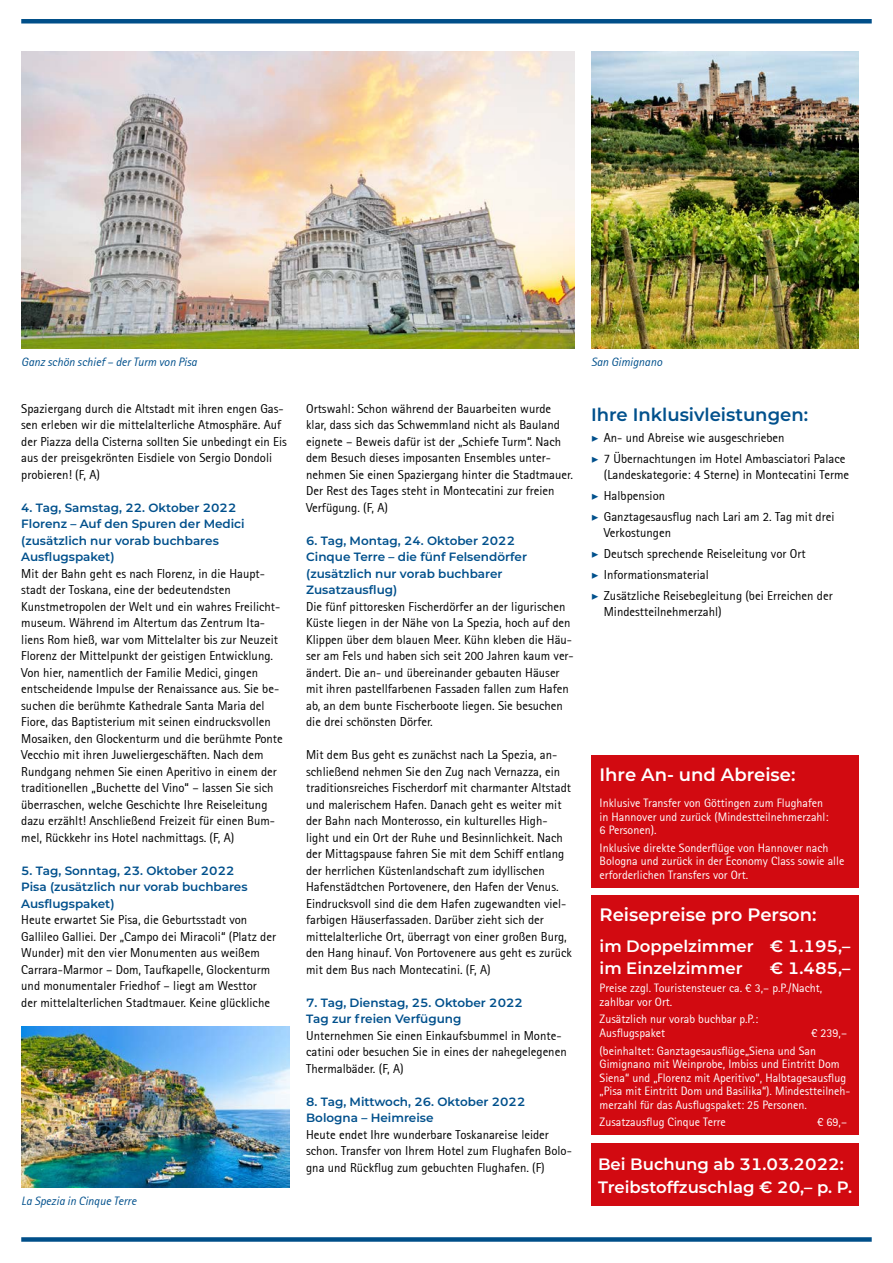
<style>
.page{position:relative;width:893px;height:1263px;background:#fff}
.page>*{position:absolute;margin:0;border:0;box-sizing:border-box;transform-origin:0 0}
.t1{font:600 18px "Montserrat";color:#fff}
.t2{font:600 18px "Montserrat";color:#00508c}
.t3{font:600 16.5px/22.5px "Montserrat";color:#fff}
.t4{font:12.75px/16.5px "Rotis Sans Serif";color:#000}
.t5{font:12px/13.5px "Rotis Sans Serif";color:#fff}
.t6{font:600 12px/16.5px "Montserrat";color:#00508c}
.t7{font:italic 12px "Rotis Sans Serif";color:#00508c}
.s1{font-family:"Minion Pro";font-weight:700;font-style:italic;color:#00508c}
</style>
<div class="page">
<div style="left:21px;top:19px;width:851px;height:5px;background:#004f89"></div>
<div style="left:21px;top:1237px;width:851px;height:5px;background:#004f89"></div>
<img style="left:21px;top:51px;width:553px;height:298px">
<img style="left:591px;top:51px;width:268px;height:298px">
<div style="left:591px;top:895px;width:268px;height:240px;background:#d20a11"></div>
<div style="left:591px;top:755px;width:268px;height:132px;background:#d20a11"></div>
<img style="left:21px;top:1026px;width:268px;height:162px">
<div style="left:591px;top:1143px;width:268px;height:62px;background:#d20a11"></div>
<p class="t7" style="left:21px;top:354px;width:177px">Ganz schön schief – der Turm von Pisa</p>
<p class="t7" style="left:591px;top:354px;width:73px">San Gimignano</p>
<h1 class="t2" style="left:591px;top:402px;width:219px">Ihre Inklusivleistungen:</h1>
<p class="t4" style="left:591px;top:427px;width:256px;line-height:20.7px"><span class="s1">▶</span> An- und Abreise wie ausgeschrieben<br><span class="s1">▶</span> 7 Übernachtungen im Hotel Ambasciatori Palace</p>
<p class="t4" style="left:591px;top:465px;width:260px;line-height:20.7px;text-indent:13px">(Landeskategorie: 4 Sterne) in Montecatini Terme <span class="s1">▶</span> Halbpension<br><span class="s1">▶</span> Ganztagesausflug nach Lari am 2. Tag mit drei</p>
<p class="t4" style="left:591px;top:523px;width:243px;line-height:20.7px;text-indent:13px">Verkostungen<br><span class="s1">▶</span> Deutsch sprechende Reiseleitung vor Ort<br><span class="s1">▶</span> Informationsmaterial<br><span class="s1">▶</span> Zusätzliche Reisebegleitung (bei Erreichen der</p>
<p class="t4" style="left:604px;top:604px;width:120px">Mindestteilnehmerzahl)</p>
<p class="t4" style="left:306px;top:400px;width:268px">Ortswahl: Schon während der Bauarbeiten wurde klar, dass sich das Schwemmland nicht als Bauland eignete – Beweis dafür ist der „Schiefe Turm“. Nach dem Besuch dieses imposanten Ensembles unter&shy;nehmen Sie einen Spaziergang hinter die Stadtmauer.<br>Der Rest des Tages steht in Montecatini zur freien Verfügung. (F, A)</p>
<p class="t6" style="left:306px;top:532px;width:222px">6. Tag, Montag, 24. Oktober 2022<br>Cinque Terre – die fünf Felsendörfer (zusätzlich nur vorab buchbarer<br>Zusatzausflug)</p>
<p class="t4" style="left:306px;top:598px;width:269px">Die fünf pittoresken Fischerdörfer an der ligurischen Küste liegen in der Nähe von La Spezia, hoch auf den Klippen über dem blauen Meer. Kühn kleben die Häu&shy;ser am Fels und haben sich seit 200 Jahren kaum ver&shy;ändert. Die an- und übereinander gebauten Häuser mit ihren pastellfarbenen Fassaden fallen zum Hafen ab, an dem bunte Fischerboote liegen. Sie besuchen die drei schönsten Dörfer.</p>
<p class="t4" style="left:306px;top:747px;width:267px">Mit dem Bus geht es zunächst nach La Spezia, an&shy;schließend nehmen Sie den Zug nach Vernazza, ein traditionsreiches Fischerdorf mit charmanter Altstadt und malerischem Hafen. Danach geht es weiter mit der Bahn nach Monterosso, ein kulturelles High&shy;light und ein Ort der Ruhe und Besinnlichkeit. Nach der Mittagspause fahren Sie mit dem Schiff entlang der herrlichen Küstenlandschaft zum idyllischen Hafenstädtchen Portovenere, den Hafen der Venus.<br>Eindrucksvoll sind die dem Hafen zugewandten viel&shy;farbigen Häuserfassaden. Darüber zieht sich der mittelalterliche Ort, überragt von einer großen Burg, den Hang hinauf. Von Portovenere aus geht es zurück mit dem Bus nach Montecatini. (F, A)</p>
<p class="t6" style="left:306px;top:994px;width:218px">7. Tag, Dienstag, 25. Oktober 2022<br>Tag zur freien Verfügung</p>
<p class="t4" style="left:306px;top:1027px;width:262px">Unternehmen Sie einen Einkaufsbummel in Monte&shy;catini oder besuchen Sie in eines der nahegelegenen<br>Thermalbäder. (F, A)</p>
<p class="t6" style="left:306px;top:1093px;width:221px">8. Tag, Mittwoch, 26. Oktober 2022<br>Bologna – Heimreise</p>
<p class="t4" style="left:306px;top:1126px;width:267px">Heute endet Ihre wunderbare Toskanareise leider schon. Transfer von Ihrem Hotel zum Flughafen Bolo&shy;gna und Rückflug zum gebuchten Flughafen. (F)</p>
<p class="t4" style="left:21px;top:400px;width:267px">Spaziergang durch die Altstadt mit ihren engen Gas&shy;sen erleben wir die mittelalterliche Atmosphäre. Auf der Piazza della Cisterna sollten Sie unbedingt ein Eis aus der preisgekrönten Eisdiele von Sergio Dondoli probieren! (F, A)</p>
<p class="t6" style="left:21px;top:499px;width:225px">4. Tag, Samstag, 22. Oktober 2022<br>Florenz – Auf den Spuren der Medici (zusätzlich nur vorab buchbares<br>Ausflugspaket)</p>
<p class="t4" style="left:21px;top:565px;width:263px">Mit der Bahn geht es nach Florenz, in die Haupt&shy;stadt der Toskana, eine der bedeutendsten Kunstmetropolen der Welt und ein wahres Freilicht&shy;museum. Während im Altertum das Zentrum Ita&shy;liens Rom hieß, war vom Mittelalter bis zur Neuzeit Florenz der Mittelpunkt der geistigen Entwicklung.<br>Von hier, namentlich der Familie Medici, gingen entscheidende Impulse der Renaissance aus. Sie be&shy;suchen die berühmte Kathedrale Santa Maria del Fiore, das Baptisterium mit seinen eindrucksvollen Mosaiken, den Glockenturm und die berühmte Ponte Vecchio mit ihren Juweliergeschäften. Nach dem Rundgang nehmen Sie einen Aperitivo in einem der traditionellen „Buchette del Vino“ – lassen Sie sich überraschen, welche Geschichte Ihre Reiseleitung dazu erzählt! Anschließend Freizeit für einen Bum&shy;mel, Rückkehr ins Hotel nachmittags. (F, A)</p>
<p class="t6" style="left:21px;top:862px;width:228px">5. Tag, Sonntag, 23. Oktober 2022<br>Pisa (zusätzlich nur vorab buchbares<br>Ausflugspaket)</p>
<p class="t4" style="left:21px;top:912px;width:256px">Heute erwartet Sie Pisa, die Geburtsstadt von Gallileo Galliei. Der „Campo dei Miracoli“ (Platz der Wunder) mit den vier Monumenten aus weißem Carrara-Marmor – Dom, Taufkapelle, Glockenturm und monumentaler Friedhof – liegt am Westtor<br>der mittelalterlichen Stadtmauer. Keine glückliche</p>
<h1 class="t1" style="left:600px;top:762px;width:197px">Ihre An- und Abreise:</h1>
<p class="t5" style="left:600px;top:796px;width:231px">Inklusive Transfer von Göttingen zum Flughafen in Hannover und zurück (Mindestteilnehmerzahl:<br>6 Personen).</p>
<p class="t5" style="left:600px;top:841px;width:246px">Inklusive direkte Sonderflüge von Hannover nach<br>Bologna und zurück in der Economy Class sowie alle erforderlichen Transfers vor Ort.</p>
<h1 class="t1" style="left:600px;top:901px;width:219px">Reisepreise pro Person:</h1>
<p class="t3" style="left:600px;top:934px;width:252px">im Doppelzimmer € 1.195,– im Einzelzimmer</p>
<p class="t3" style="left:770px;top:956px;width:82px">€ 1.485,–</p>
<p class="t5" style="left:600px;top:981px;width:224px">Preise zzgl. Touristensteuer ca. € 3,– p.P./Nacht, zahlbar vor Ort.</p>
<p class="t5" style="left:600px;top:1012px;width:160px">Zusätzlich nur vorab buchbar p.P.:<br>Ausflugspaket</p>
<p class="t5" style="left:600px;top:1024px;width:249px;line-height:17.7px;text-indent:212px">€ 239,– (beinhaltet: Ganztagesausflüge„Siena und San</p>
<p class="t5" style="left:600px;top:1057px;width:252px">Gimignano mit Weinprobe, Imbiss und Eintritt Dom Siena“ und „Florenz mit Aperitivo“, Halbtagesausflug „Pisa mit Eintritt Dom und Basilika“). Mindestteilneh&shy;merzahl für das Ausflugspaket: 25 Personen.</p>
<p class="t5" style="left:600px;top:1115px;width:128px">Zusatzausflug Cinque Terre</p>
<p class="t5" style="left:817px;top:1115px;width:31px">€ 69,–</p>
<p class="t3" style="left:598px;top:1152px;width:256px">Bei Buchung ab 31.03.2022:<br>Treibstoffzuschlag € 20,– p. P.</p>
<p class="t7" style="left:21px;top:1194px;width:117px">La Spezia in Cinque Terre</p>
</div>
